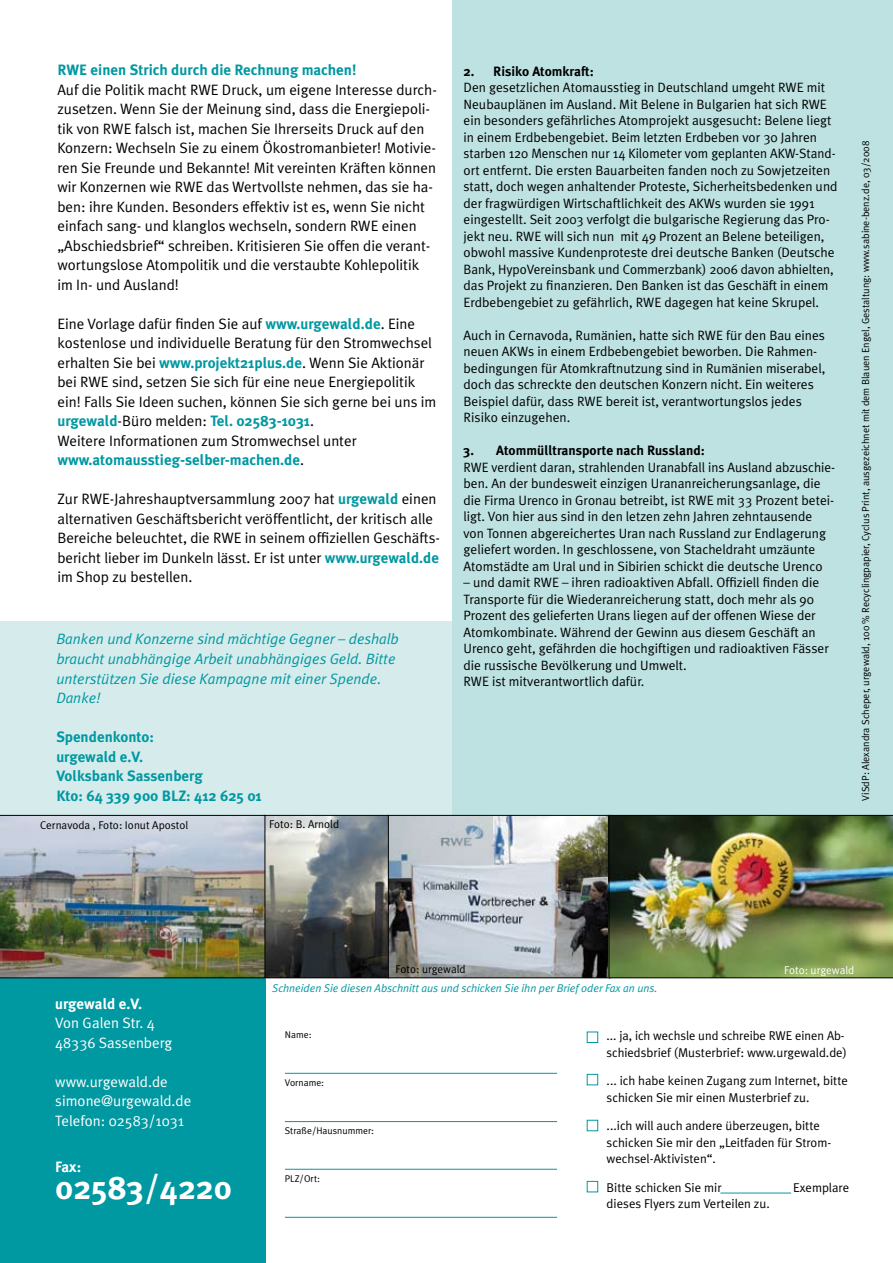
<style>
.page{position:relative;width:893px;height:1263px;background:#fff}
.page>*{position:absolute;margin:0;border:0;box-sizing:border-box;transform-origin:0 0}
.t1{font:700 33px "Meta Plus";color:#fff}
.t2{font:15px/19.5px "Meta Plus Normal";color:#000}
.t3{font:700 15px/19.5px "Meta Plus";color:#0098a1}
.t4{font:italic 15px/19.5px "Meta Plus Normal";color:#0098a1}
.t5{font:15px/19.5px "Meta Plus Normal";color:#fff}
.t6{font:700 15px "Meta Plus";color:#fff}
.t7{font:13.5px/16.5px "Meta Plus Normal";color:#000}
.t8{font:700 13.5px "Meta Plus";color:#000}
.t9{font:12.75px/16.5px "Meta Plus Normal";color:#000}
.t10{font:italic 11.25px "Meta Plus Normal";letter-spacing:-.005em;color:#0098a1}
.t11{font:11.25px "Meta Plus Normal";color:#000}
.t12{font:11.25px "Meta Plus Normal";color:#fff}
.t13{font:10.2px "Meta Plus Normal";color:#000}
.t14{font:9.75px "Meta Plus Normal";color:#000}
.s1{font-family:"Meta Plus";font-weight:700;color:#0098a1}
.s2{font-family:"Meta Plus Normal";font-weight:400;color:#000}
</style>
<div class="page">
<div style="left:0;top:621px;width:459px;height:202px;background:#d6ecec"></div>
<div style="left:453px;top:0;width:440px;height:818px;background:#bee2e2"></div>
<img style="left:266px;top:817px;width:342px;height:159px">
<div style="left:264px;top:815px;width:125px;height:163px;border:1px solid #000"></div>
<div style="left:0;top:978px;width:265px;height:285px;background:#0098a1"></div>
<hr style="left:285px;top:1217px;width:272px;height:1px;background:#0098a1">
<hr style="left:285px;top:1073px;width:272px;height:1px;background:#0098a1">
<hr style="left:285px;top:1121px;width:272px;height:1px;background:#0098a1">
<hr style="left:285px;top:1169px;width:272px;height:1px;background:#0098a1">
<div style="left:587px;top:1031px;width:11px;height:12px;border:1px solid #0098a1"></div>
<div style="left:587px;top:1074px;width:11px;height:11px;border:1px solid #0098a1"></div>
<div style="left:587px;top:1181px;width:11px;height:11px;border:1px solid #0098a1"></div>
<hr style="left:720px;top:1193px;width:71px;height:1px;background:#0098a1">
<img style="left:0;top:815px;width:265px;height:163px">
<div style="left:388px;top:815px;width:222px;height:163px;border:1px solid #000"></div>
<img style="left:609px;top:815px;width:284px;height:163px">
<p class="t3" style="left:57px;top:60px;width:301px">RWE einen Strich durch die Rechnung machen!</p>
<p class="t2" style="left:57px;top:80px;width:381px">Auf die Politik macht RWE Druck, um eigene Interesse durch&shy;zusetzen. Wenn Sie der Meinung sind, dass die Energiepoli&shy;tik von RWE falsch ist, machen Sie Ihrerseits Druck auf den Konzern: Wechseln Sie zu einem Ökostromanbieter! Motivie&shy;ren Sie Freunde und Bekannte! Mit vereinten Kräften können wir Konzernen wie RWE das Wertvollste nehmen, das sie ha&shy;ben: ihre Kunden. Besonders effektiv ist es, wenn Sie nicht einfach sang- und klanglos wechseln, sondern RWE einen „Abschiedsbrief“ schreiben. Kritisieren Sie offen die verant&shy;wortungslose Atompolitik und die verstaubte Kohlepolitik im In- und Ausland!</p>
<p class="t2" style="left:57px;top:314px;width:380px">Eine Vorlage dafür finden Sie auf <span class="s1">www.urgewald.de</span>. Eine kostenlose und individuelle Beratung für den Stromwechsel erhalten Sie bei <span class="s1">www.projekt21plus.de</span>. Wenn Sie Aktionär bei RWE sind, setzen Sie sich für eine neue Energiepolitik ein! Falls Sie Ideen suchen, können Sie sich gerne bei uns im</p>
<p class="t3" style="left:57px;top:411px;width:258px">urgewald<span class="s2">-Büro melden:</span> Tel. 02583-1031<span class="s2">.</span></p>
<p class="t2" style="left:57px;top:431px;width:301px">Weitere Informationen zum Stromwechsel unter</p>
<p class="t3" style="left:57px;top:450px;width:248px">www.atomausstieg-selber-machen.de<span class="s2">.</span></p>
<p class="t2" style="left:57px;top:489px;width:384px">Zur RWE-Jahreshauptversammlung 2007 hat <span class="s1">urgewald</span> einen alternativen Geschäftsbericht veröffentlicht, der kritisch alle Bereiche beleuchtet, die RWE in seinem offiziellen Geschäfts&shy;bericht lieber im Dunkeln lässt. Er ist unter <span class="s1">www.urgewald.de </span>im Shop zu bestellen.</p>
<p class="t4" style="left:56px;top:629px;width:344px">Banken und Konzerne sind mächtige Gegner – deshalb braucht unabhängige Arbeit unabhängiges Geld. Bitte unterstützen Sie diese Kampagne mit einer Spende.<br>Danke!</p>
<p class="t3" style="left:56px;top:727px;width:207px">Spendenkonto:<br>urgewald e.V.<br>Volksbank Sassenberg<br>Kto: 64 339 900 BLZ: 412 625 01</p>
<p class="t11" style="left:269px;top:817px;width:71px">Foto: B. Arnold</p>
<p class="t11" style="left:40px;top:818px;width:150px">Cernavoda , Foto: Ionut Apostol</p>
<p class="t8" style="left:463px;top:63px;width:132px">2. Risiko Atomkraft:</p>
<p class="t7" style="left:463px;top:79px;width:375px">Den gesetzlichen Atomausstieg in Deutschland umgeht RWE mit Neubauplänen im Ausland. Mit Belene in Bulgarien hat sich RWE ein besonders gefährliches Atomprojekt ausgesucht: Belene liegt in einem Erdbebengebiet. Beim letzten Erdbeben vor 30 Jahren starben 120 Menschen nur 14 Kilometer vom geplanten AKW-Stand&shy;ort entfernt. Die ersten Bauarbeiten fanden noch zu Sowjetzeiten statt, doch wegen anhaltender Proteste, Sicherheitsbedenken und der fragwürdigen Wirtschaftlichkeit des AKWs wurden sie 1991 eingestellt. Seit 2003 verfolgt die bulgarische Regierung das Pro&shy;jekt neu. RWE will sich nun mit 49 Prozent an Belene beteiligen, obwohl massive Kundenproteste drei deutsche Banken (Deutsche Bank, HypoVereinsbank und Commerzbank) 2006 davon abhielten, das Projekt zu finanzieren. Den Banken ist das Geschäft in einem Erdbebengebiet zu gefährlich, RWE dagegen hat keine Skrupel.</p>
<p class="t7" style="left:463px;top:326px;width:363px">Auch in Cernavoda, Rumänien, hatte sich RWE für den Bau eines neuen AKWs in einem Erdbebengebiet beworben. Die Rahmen&shy;bedingungen für Atomkraftnutzung sind in Rumänien miserabel, doch das schreckte den deutschen Konzern nicht. Ein weiteres Beispiel dafür, dass RWE bereit ist, verantwortungslos jedes Risiko einzugehen.</p>
<p class="t8" style="left:463px;top:443px;width:243px">3. Atommülltransporte nach Russland:</p>
<p class="t7" style="left:463px;top:458px;width:373px">RWE verdient daran, strahlenden Uranabfall ins Ausland abzuschie&shy;ben. An der bundesweit einzigen Urananreicherungsanlage, die die Firma Urenco in Gronau betreibt, ist RWE mit 33 Prozent betei&shy;ligt. Von hier aus sind in den letzen zehn Jahren zehntausende von Tonnen abgereichertes Uran nach Russland zur Endlagerung geliefert worden. In geschlossene, von Stacheldraht umzäunte Atomstädte am Ural und in Sibirien schickt die deutsche Urenco</p>
<p class="t7" style="left:463px;top:574px;width:367px">– und damit RWE – ihren radioaktiven Abfall. Offiziell finden die Transporte für die Wiederanreicherung statt, doch mehr als 90<br>Prozent des gelieferten Urans liegen auf der offenen Wiese der Atomkombinate. Während der Gewinn aus diesem Geschäft an Urenco geht, gefährden die hochgiftigen und radioaktiven Fässer die russische Bevölkerung und Umwelt.<br>RWE ist mitverantwortlich dafür.</p>
<p class="t13" style="left:860px;top:800px;width:661px;rotate:-90deg">ViSdP: Alexandra Scheper, urgewald, 100 % Recyclingpapier, Cyclus Print, ausgezeichnet mit dem Blauen Engel, Gestaltung: www.sabine-benz.de, 03/2008</p>
<p class="t11" style="left:395px;top:963px;width:72px">Foto: urgewald</p>
<p class="t12" style="left:784px;top:963px;width:72px">Foto: urgewald</p>
<p class="t6" style="left:55px;top:995px;width:88px">urgewald e.V.</p>
<p class="t5" style="left:55px;top:1013px;width:119px">Von Galen Str. 4<br>48336 Sassenberg</p>
<p class="t5" style="left:55px;top:1071px;width:138px">www.urgewald.de simone@urgewald.de<br>Telefon: 02583/1031</p>
<p class="t6" style="left:55px;top:1158px;width:28px">Fax:</p>
<h1 class="t1" style="left:55px;top:1168px;width:178px">02583/4220</h1>
<p class="t10" style="left:272px;top:981px;width:387px">Schneiden Sie diesen Abschnitt aus und schicken Sie ihn per Brief oder Fax an uns.</p>
<p class="t14" style="left:285px;top:1029px;width:28px">Name:</p>
<p class="t14" style="left:285px;top:1077px;width:41px">Vorname:</p>
<p class="t14" style="left:285px;top:1125px;width:91px">Straße/Hausnummer:</p>
<p class="t14" style="left:285px;top:1173px;width:37px">PLZ/Ort:</p>
<p class="t9" style="left:607px;top:1027px;width:242px">... ja, ich wechsle und schreibe RWE einen Ab&shy;schiedsbrief (Musterbrief: www.urgewald.de)</p>
<p class="t9" style="left:607px;top:1072px;width:243px">... ich habe keinen Zugang zum Internet, bitte schicken Sie mir einen Musterbrief zu.</p>
<p class="t9" style="left:607px;top:1117px;width:226px">...ich will auch andere überzeugen, bitte schicken Sie mir den „Leitfaden für Strom&shy;wechsel-Aktivisten“.</p>
<p class="t9" style="left:607px;top:1179px;width:116px">Bitte schicken Sie mir</p>
<p class="t9" style="left:793px;top:1179px;width:57px">Exemplare</p>
<p class="t9" style="left:607px;top:1195px;width:165px">dieses Flyers zum Verteilen zu.</p>
</div>
